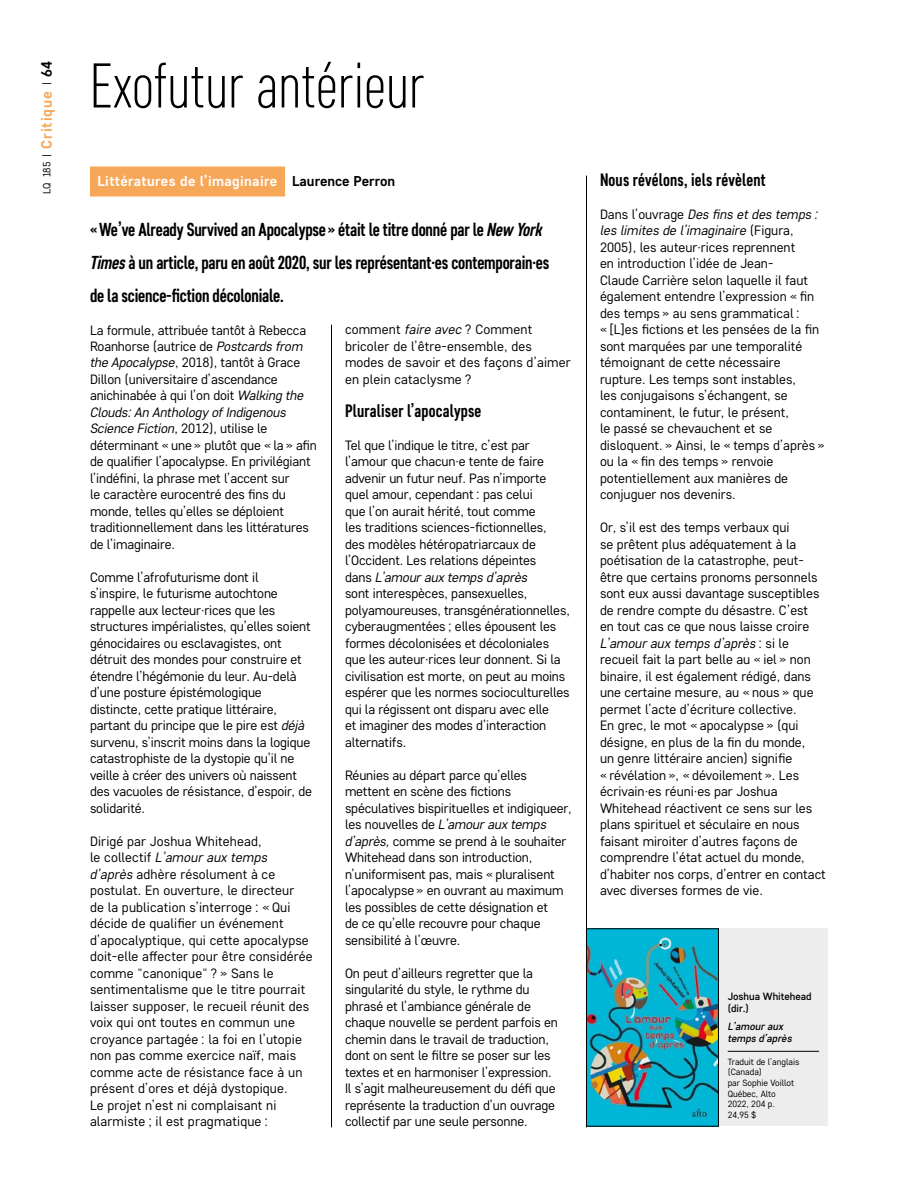
<style>
.page{position:relative;width:918px;height:1188px;background:#fff}
.page>*{position:absolute;margin:0;border:0;box-sizing:border-box;transform-origin:0 0}
.t1{font:300 63px "Core Sans D27 Cn";letter-spacing:.01em;color:#000}
.t2{font:700 18.75px/33px "Core Sans D57 Cn";letter-spacing:-.01em;color:#000}
.t3{font:700 18px "Core Sans D57 Cn";letter-spacing:.01em;color:#000}
.t4{font:700 15px "Core Sans D55";letter-spacing:.05em;color:#f6a758}
.t5{font:700 14.25px "Core Sans D55";letter-spacing:.025em;color:#fff}
.t6{font:13.5px/16.5px "Core Sans D35";letter-spacing:-.01em;color:#000}
.t7{font:13.5px/16.5px "Core Sans D35";letter-spacing:.01em;color:#000}
.t8{font:italic 500 10.5px/12px "Core Sans D45";color:#000}
.t9{font:500 10.5px/12px "Core Sans D45";color:#000}
.t10{font:9px/10.5px "Core Sans D35";color:#000}
.s1{font-family:"Core Sans D35";font-weight:400;font-size:10.5px;color:#000}
.s2{color:#000}
.s3{font-style:italic}
</style>
<div class="page">
<div style="left:90px;top:166px;width:195px;height:30px;background:#f6a758"></div>
<hr style="left:331px;top:325px;width:1px;height:802px;background:#000">
<hr style="left:586px;top:176px;width:1px;height:951px;background:#000">
<div style="left:719px;top:928px;width:109px;height:198px;background:#ededed"></div>
<hr style="left:728px;top:1051px;width:91px;height:1px;background:#000">
<img style="left:588px;top:930px;width:129px;height:194px">
<div style="left:586px;top:928px;width:133px;height:198px;border:1px solid #000"></div>
<p class="t4" style="left:37px;top:194px;width:134px;rotate:-90deg"><span class="s1">LQ 185 |</span> Critique <span class="s1">|</span> <span class="s2">64</span></p>
<h1 class="t1" style="left:90px;top:47px;width:336px">Exofutur antérieur</h1>
<p class="t5" style="left:97px;top:172px;width:299px">Littératures de l’imaginaire <span class="s2">Laurence Perron</span></p>
<h2 class="t2" style="left:90px;top:212px;width:461px">« We’ve Already Survived an Apocalypse » était le titre donné par le <span class="s3">New York<br>Times</span> à un article, paru en août 2020, sur les représentant·es contemporain·es de la science-fiction décoloniale.</h2>
<p class="t6" style="left:90px;top:321px;width:228px">La formule, attribuée tantôt à Rebecca Roanhorse (autrice de <span class="s3">Postcards from the Apocalypse</span>, 2018), tantôt à Grace Dillon (universitaire d’ascendance anichinabée à qui l’on doit <span class="s3">Walking the Clouds: An Anthology of Indigenous Science Fiction</span>, 2012), utilise le déterminant « une » plutôt que « la » afin de qualifier l’apocalypse. En privilégiant l’indéfini, la phrase met l’accent sur<br>le caractère eurocentré des fins du monde, telles qu’elles se déploient traditionnellement dans les littératures de l’imaginaire.</p>
<p class="t6" style="left:90px;top:569px;width:224px">Comme l’afrofuturisme dont il<br>s’inspire, le futurisme autochtone rappelle aux lecteur·rices que les structures impérialistes, qu’elles soient génocidaires ou esclavagistes, ont détruit des mondes pour construire et étendre l’hégémonie du leur. Au-delà d’une posture épistémologique distincte, cette pratique littéraire, partant du principe que le pire est <span class="s3">déjà </span>survenu, s’inscrit moins dans la logique catastrophiste de la dystopie qu’il ne veille à créer des univers où naissent des vacuoles de résistance, d’espoir, de solidarité.</p>
<p class="t7" style="left:90px;top:833px;width:224px">Dirigé par Joshua Whitehead,<br>le collectif <span class="s3">L’amour aux temps d’après</span> adhère résolument à ce postulat. En ouverture, le directeur<br>de la publication s’interroge : « Qui décide de qualifier un événement d’apocalyptique, qui cette apocalypse doit-elle affecter pour être considérée comme "canonique" ? » Sans le sentimentalisme que le titre pourrait laisser supposer, le recueil réunit des voix qui ont toutes en commun une croyance partagée : la foi en l’utopie non pas comme exercice naïf, mais comme acte de résistance face à un présent d’ores et déjà dystopique.<br>Le projet n’est ni complaisant ni alarmiste ; il est pragmatique :</p>
<p class="t7" style="left:345px;top:321px;width:227px">comment <span class="s3">faire avec</span> ? Comment bricoler de l’être-ensemble, des modes de savoir et des façons d’aimer en plein cataclysme ?</p>
<h3 class="t3" style="left:345px;top:400px;width:138px">Pluraliser l’apocalypse</h3>
<p class="t6" style="left:345px;top:437px;width:226px">Tel que l’indique le titre, c’est par l’amour que chacun·e tente de faire advenir un futur neuf. Pas n’importe quel amour, cependant : pas celui<br>que l’on aurait hérité, tout comme<br>les traditions sciences-fictionnelles, des modèles hétéropatriarcaux de l’Occident. Les relations dépeintes<br>dans <span class="s3">L’amour aux temps d’après<br></span>sont interespèces, pansexuelles, polyamoureuses, transgénérationnelles, cyberaugmentées ; elles épousent les formes décolonisées et décoloniales que les auteur·rices leur donnent. Si la civilisation est morte, on peut au moins espérer que les normes socioculturelles qui la régissent ont disparu avec elle<br>et imaginer des modes d’interaction alternatifs.</p>
<p class="t6" style="left:345px;top:767px;width:228px">Réunies au départ parce qu’elles mettent en scène des fictions spéculatives bispirituelles et indigiqueer, les nouvelles de <span class="s3">L’amour aux temps d’après,</span> comme se prend à le souhaiter Whitehead dans son introduction, n’uniformisent pas, mais « pluralisent l’apocalypse » en ouvrant au maximum les possibles de cette désignation et<br>de ce qu’elle recouvre pour chaque sensibilité à l’œuvre.</p>
<p class="t6" style="left:345px;top:965px;width:214px">On peut d’ailleurs regretter que la singularité du style, le rythme du phrasé et l’ambiance générale de chaque nouvelle se perdent parfois en chemin dans le travail de traduction, dont on sent le filtre se poser sur les textes et en harmoniser l’expression.<br>Il s’agit malheureusement du défi que représente la traduction d’un ouvrage collectif par une seule personne.</p>
<h3 class="t3" style="left:600px;top:169px;width:167px">Nous révélons, iels révèlent</h3>
<p class="t6" style="left:600px;top:206px;width:226px">Dans l’ouvrage <span class="s3">Des fins et des temps : les limites de l’imaginaire</span> (Figura, 2005), les auteur·rices reprennent<br>en introduction l’idée de Jean-<br>Claude Carrière selon laquelle il faut également entendre l’expression « fin des temps » au sens grammatical :<br>« [L]es fictions et les pensées de la fin sont marquées par une temporalité témoignant de cette nécessaire rupture. Les temps sont instables,<br>les conjugaisons s’échangent, se contaminent, le futur, le présent,<br>le passé se chevauchent et se disloquent. » Ainsi, le « temps d’après » ou la « fin des temps » renvoie potentiellement aux manières de conjuguer nos devenirs.</p>
<p class="t6" style="left:600px;top:519px;width:227px">Or, s’il est des temps verbaux qui<br>se prêtent plus adéquatement à la poétisation de la catastrophe, peut&shy;être que certains pronoms personnels sont eux aussi davantage susceptibles de rendre compte du désastre. C’est<br>en tout cas ce que nous laisse croire <span class="s3">L’amour aux temps d’après</span> : si le recueil fait la part belle au « iel » non binaire, il est également rédigé, dans une certaine mesure, au « nous » que permet l’acte d’écriture collective.<br>En grec, le mot « apocalypse » (qui désigne, en plus de la fin du monde,<br>un genre littéraire ancien) signifie<br>« révélation », « dévoilement ». Les écrivain·es réuni·es par Joshua Whitehead réactivent ce sens sur les plans spirituel et séculaire en nous faisant miroiter d’autres façons de comprendre l’état actuel du monde, d’habiter nos corps, d’entrer en contact avec diverses formes de vie.</p>
<p class="t9" style="left:728px;top:990px;width:85px">Joshua Whitehead (dir.)</p>
<p class="t8" style="left:728px;top:1020px;width:66px">L’amour aux temps d’après</p>
<p class="t10" style="left:728px;top:1056px;width:73px">Traduit de l’anglais (Canada)<br>par Sophie Voillot<br>Québec, Alto<br>2022, 204 p.<br>24,95 $</p>
</div>
